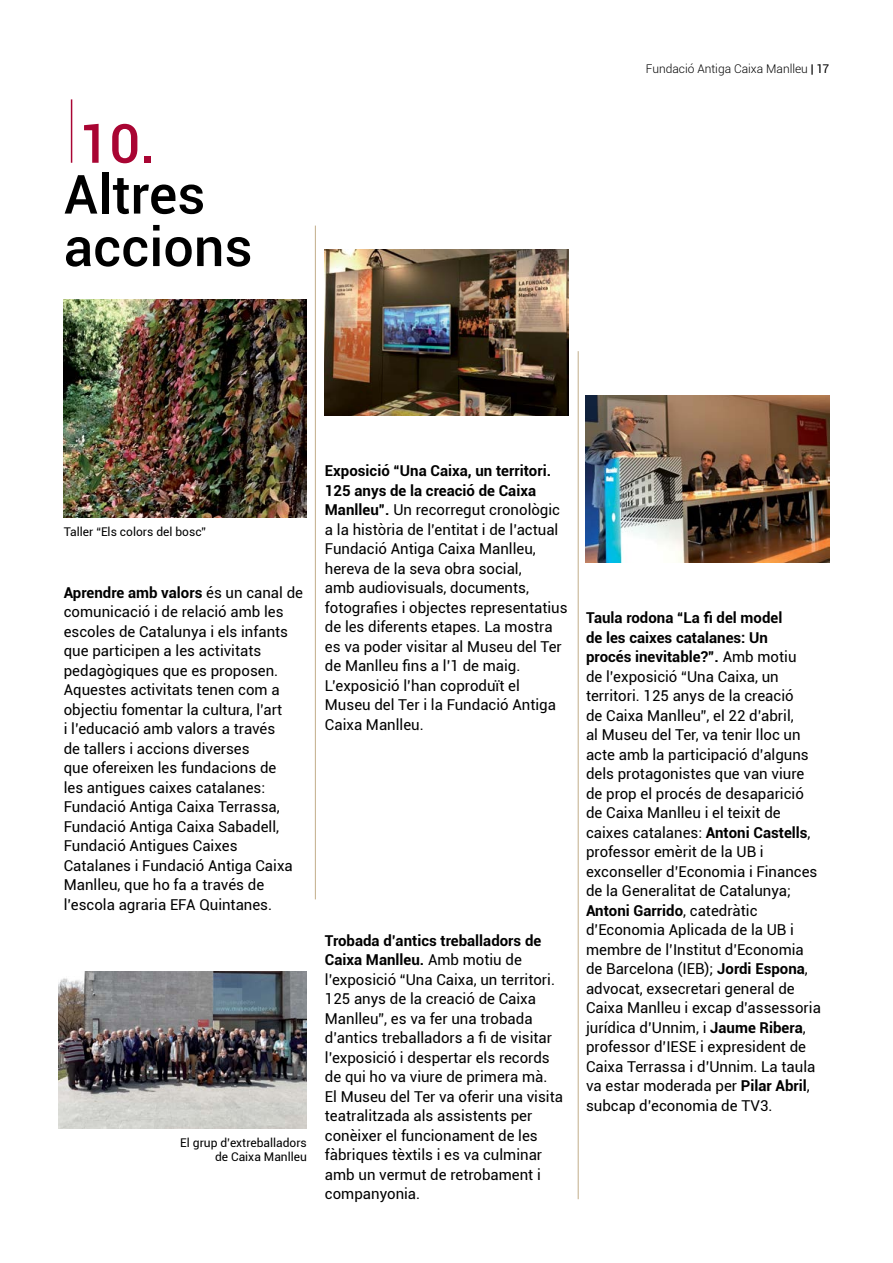
<style>
.page{position:relative;width:893px;height:1263px;background:#fff}
.page>*{position:absolute;margin:0;border:0;box-sizing:border-box;transform-origin:0 0}
.t1{font:500 54px/52.5px "Roboto";color:#000}
.t2{font:500 54px "Roboto";color:#a90533}
.t3{font:15px/19.5px "Roboto";color:#000}
.t4{font:12px/14.4px "Roboto";color:#000;text-align:right}
.t5{font:300 12px "Roboto";color:#000}
.s1{font-weight:400}
.s2{font-weight:700}
</style>
<div class="page">
<hr style="left:315px;top:226px;width:1px;height:673px;background:#c5b291">
<hr style="left:578px;top:351px;width:1px;height:848px;background:#c5b291">
<hr style="left:71px;top:99px;width:1px;height:64px;background:#a90533">
<img style="left:64px;top:300px;width:243px;height:217px">
<img style="left:325px;top:250px;width:243px;height:165px">
<img style="left:585px;top:396px;width:244px;height:166px">
<img style="left:59px;top:971px;width:248px;height:157px">
<h1 class="t2" style="left:79px;top:106px;width:78px">10.</h1>
<h1 class="t1" style="left:64px;top:166px;width:190px">Altres accions</h1>
<p class="t5" style="left:646px;top:60px;width:185px">Fundació Antiga Caixa Manlleu <span class="s1">| 17</span></p>
<p class="t4" style="left:64px;top:524px;width:144px">Taller “Els colors del bosc”</p>
<p class="t3" style="left:64px;top:582px;width:241px"><span class="s2">Aprendre amb valors</span> és un canal de comunicació i de relació amb les escoles de Catalunya i els infants que participen a les activitats pedagògiques que es proposen.<br>Aquestes activitats tenen com a objectiu fomentar la cultura, l’art<br>i l’educació amb valors a través<br>de tallers i accions diverses<br>que ofereixen les fundacions de<br>les antigues caixes catalanes:<br>Fundació Antiga Caixa Terrassa,<br>Fundació Antiga Caixa Sabadell,<br>Fundació Antigues Caixes<br>Catalanes i Fundació Antiga Caixa<br>Manlleu, que ho fa a través de l’escola agraria EFA Quintanes.</p>
<p class="t4" style="left:180px;top:1135px;width:128px">El grup d’extreballadors de Caixa Manlleu</p>
<p class="t3" style="left:325px;top:460px;width:244px"><span class="s2">Exposició “Una Caixa, un territori.<br>125 anys de la creació de Caixa<br>Manlleu”.</span> Un recorregut cronològic a la història de l’entitat i de l’actual<br>Fundació Antiga Caixa Manlleu, hereva de la seva obra social,<br>amb audiovisuals, documents, fotografies i objectes representatius de les diferents etapes. La mostra es va poder visitar al Museu del Ter de Manlleu fins a l’1 de maig.<br>L’exposició l’han coproduït el<br>Museu del Ter i la Fundació Antiga<br>Caixa Manlleu.</p>
<p class="t3" style="left:325px;top:930px;width:240px"><span class="s2">Trobada d’antics treballadors de<br>Caixa Manlleu.</span> Amb motiu de l’exposició “Una Caixa, un territori.<br>125 anys de la creació de Caixa<br>Manlleu”, es va fer una trobada d’antics treballadors a fi de visitar l’exposició i despertar els records de qui ho va viure de primera mà.<br>El Museu del Ter va oferir una visita teatralitzada als assistents per conèixer el funcionament de les fàbriques tèxtils i es va culminar amb un vermut de retrobament i companyonia.</p>
<p class="t3" style="left:586px;top:608px;width:236px"><span class="s2">Taula rodona “La fi del model<br>de les caixes catalanes: Un<br>procés inevitable?”.</span> Amb motiu<br>de l’exposició “Una Caixa, un territori. 125 anys de la creació<br>de Caixa Manlleu”, el 22 d’abril,<br>al Museu del Ter, va tenir lloc un acte amb la participació d’alguns dels protagonistes que van viure de prop el procés de desaparició de Caixa Manlleu i el teixit de caixes catalanes: <span class="s2">Antoni Castells</span>, professor emèrit de la UB i exconseller d’Economia i Finances de la Generalitat de Catalunya;<br><span class="s2">Antoni Garrido</span>, catedràtic d’Economia Aplicada de la UB i membre de l’Institut d’Economia de Barcelona (IEB); <span class="s2">Jordi Espona</span>, advocat, exsecretari general de<br>Caixa Manlleu i excap d’assessoria jurídica d’Unnim, i <span class="s2">Jaume Ribera</span>, professor d’IESE i expresident de<br>Caixa Terrassa i d’Unnim. La taula va estar moderada per <span class="s2">Pilar Abril</span>, subcap d’economia de TV3.</p>
</div>
